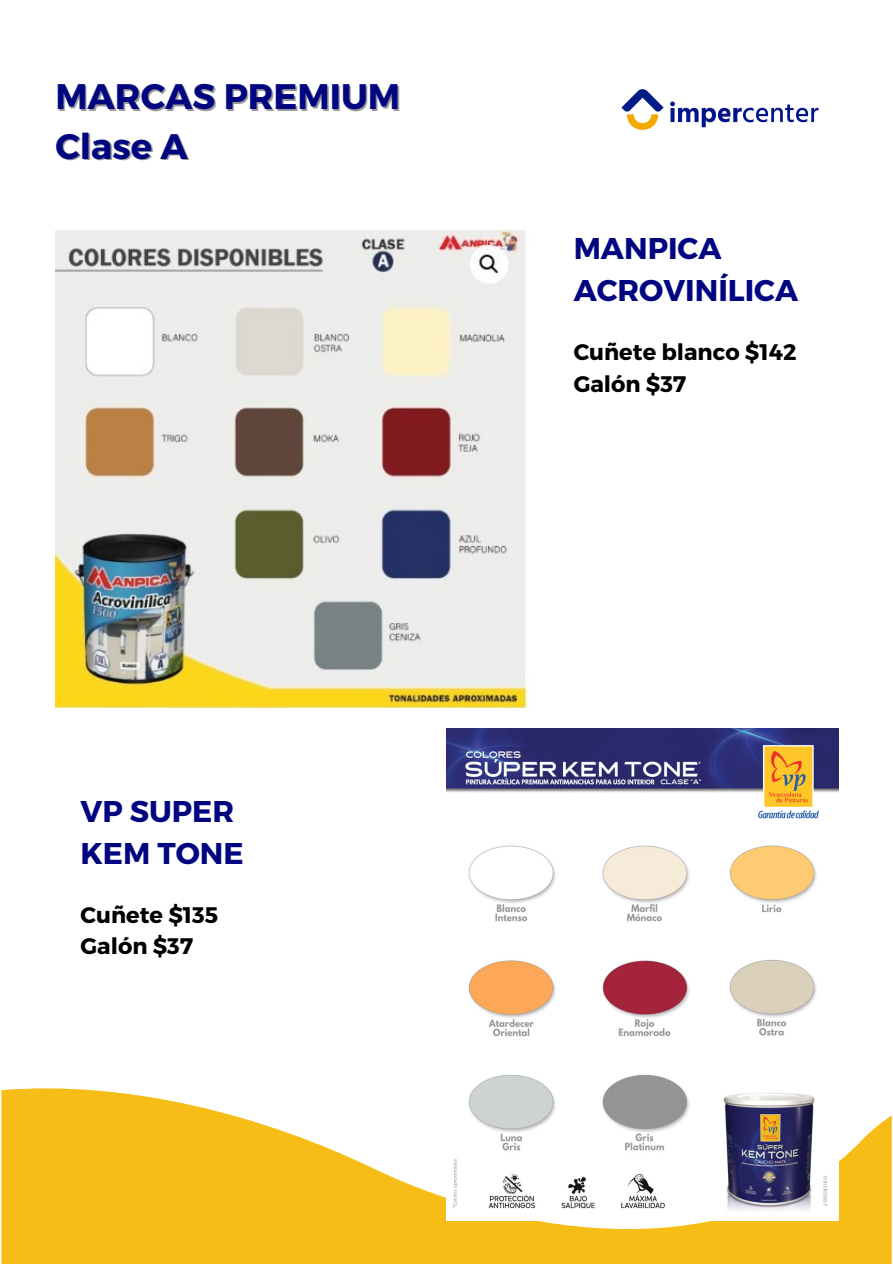
<style>
.page{position:relative;width:893px;height:1264px;background:#fff}
.page>*{position:absolute;margin:0;border:0;box-sizing:border-box;transform-origin:0 0}
.t1{font:700 35.55px "Montserrat";color:#020580}
.t2{font:700 30px/41.7px "Montserrat";color:#020580}
.t3{font:700 22.5px "Montserrat";color:#000}
</style>
<div class="page">
<svg style="left:1px;top:1088px;width:890px;height:175px;fill:#f7bd17"></svg>
<img style="left:55px;top:231px;width:478px;height:476px">
<img style="left:621px;top:89px;width:198px;height:41px">
<img style="left:446px;top:728px;width:392px;height:492px">
<p class="t1" style="left:55px;top:73px;width:346px">MARCAS PREMIUM</p>
<h2 class="t1" style="left:55px;top:123px;width:134px">Clase A</h2>
<p class="t2" style="left:81px;top:789px;width:165px">VP SUPER<br>KEM TONE</p>
<p class="t3" style="left:81px;top:900px;width:139px">Cuñete $135</p>
<p class="t3" style="left:81px;top:931px;width:114px">Galón $37</p>
<p class="t2" style="left:573px;top:226px;width:226px">MANPICA<br>ACROVINÍLICA</p>
<p class="t3" style="left:573px;top:338px;width:224px">Cuñete blanco $142</p>
<p class="t3" style="left:573px;top:369px;width:114px">Galón $37</p>
</div>
